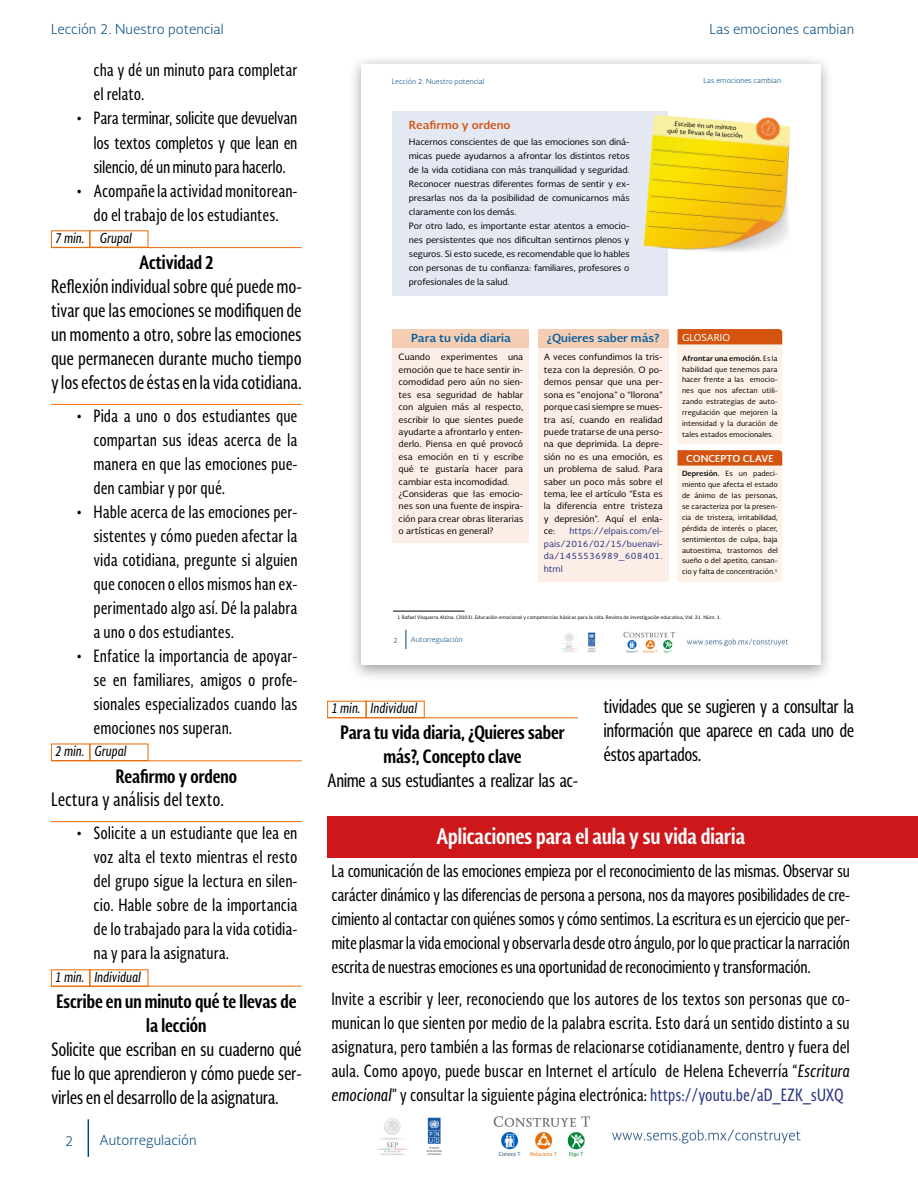
<style>
.page{position:relative;width:918px;height:1188px;background:#fff}
.page>*{position:absolute;margin:0;border:0;box-sizing:border-box;transform-origin:0 0}
.t1{font:700 21px "Soberana Sans Condensed";color:#fff}
.t2{font:18px/24px "Soberana Sans Condensed";letter-spacing:-.02em;color:#000;text-align:justify}
.t3{font:700 18px/24px "Soberana Sans Condensed";color:#000;text-align:center}
.t4{font:18px "Soberana Sans Condensed";color:#000}
.t5{font:16.5px/24px "Soberana Sans Condensed";color:#000;text-align:justify}
.t6{font:300 13.5px "Soberana Sans";color:#004a81}
.t7{font:italic 13.5px "Soberana Sans Condensed";color:#000}
.t8{font:700 10.8px "Soberana Sans";color:#005da1;scale:1.04 1}
.t9{font:700 10.8px "Soberana Sans";color:#d3530f;scale:1.04 1}
.t10{font:700 9.3px "Soberana Sans";color:#fff;scale:1.04 1}
.t11{font:9.3px "Soberana Sans";letter-spacing:-.005em;color:#fff;scale:1.04 1}
.t12{font:8.55px/12.5px "Soberana Sans";letter-spacing:-.01em;color:#000;scale:1.04 1}
.t13{font:8.55px/12.5px "Soberana Sans";letter-spacing:.005em;color:#283583;text-align:justify;scale:1.04 1}
.t14{font:7.05px/10.8px "Soberana Sans";color:#000;text-align:justify;scale:1.04 1}
.t15{font:300 7.05px "Soberana Sans";color:#004a81;scale:1.04 1}
.t16{font:6.15px/7.5px "Soberana Sans";color:#000;text-align:center;scale:1.04 1}
.t17{font:4.65px "Soberana Sans";color:#000;scale:1.04 1}
.s1{font-weight:700}
.s2{font-style:italic}
.s3{color:#283583}
</style>
<div class="page">
<hr style="left:88px;top:1119px;width:1px;height:38px;background:#004a81">
<img style="left:377px;top:1116px;width:424px;height:40px">
<hr style="left:51px;top:247px;width:251px;height:1px;background:#ec6907">
<hr style="left:51px;top:404px;width:251px;height:1px;background:#ec6907">
<hr style="left:51px;top:760px;width:251px;height:1px;background:#ec6907">
<hr style="left:51px;top:821px;width:251px;height:1px;background:#ec6907">
<hr style="left:51px;top:986px;width:251px;height:1px;background:#ec6907">
<div style="left:51px;top:230px;width:39px;height:18px;border:1px solid #ec6907"></div>
<div style="left:89px;top:230px;width:59px;height:18px;border:1px solid #ec6907"></div>
<div style="left:89px;top:744px;width:59px;height:17px;border:1px solid #ec6907"></div>
<div style="left:51px;top:744px;width:39px;height:17px;border:1px solid #ec6907"></div>
<div style="left:327px;top:816px;width:591px;height:42px;background:#cd171a"></div>
<hr style="left:327px;top:717px;width:251px;height:1px;background:#ec6907">
<div style="left:89px;top:969px;width:59px;height:18px;border:1px solid #ec6907"></div>
<div style="left:51px;top:969px;width:39px;height:18px;border:1px solid #ec6907"></div>
<div style="left:366px;top:701px;width:59px;height:17px;border:1px solid #ec6907"></div>
<div style="left:327px;top:701px;width:40px;height:17px;border:1px solid #ec6907"></div>
<div style="left:347px;top:54px;width:487px;height:628px;background:#000;opacity:.4"></div>
<div style="left:361px;top:64px;width:459px;height:600px;background:#fff"></div>
<svg style="left:406px;top:630px;width:1px;height:19px"></svg>
<img style="left:561px;top:631px;width:227px;height:22px">
<div style="left:393px;top:111px;width:275px;height:185px;background:#e3e8f3"></div>
<img style="left:643px;top:114px;width:148px;height:138px">
<div style="left:538px;top:329px;width:130px;height:19px;background:#f4cdb2"></div>
<div style="left:538px;top:348px;width:130px;height:234px;background:#fceee6"></div>
<div style="left:393px;top:329px;width:136px;height:19px;background:#f4cdb2"></div>
<div style="left:393px;top:348px;width:136px;height:195px;background:#fceee6"></div>
<div style="left:678px;top:464px;width:104px;height:118px;background:#fef2e8"></div>
<svg style="left:678px;top:450px;width:104px;height:16px;background:#d45917"></svg>
<hr style="left:393px;top:611px;width:72px;height:1px;background:#000">
<div style="left:678px;top:343px;width:104px;height:100px;background:#fef2e8"></div>
<div style="left:678px;top:329px;width:104px;height:15px;background:#d3530f"></div>
<p class="t6" style="left:51px;top:20px;width:174px">Lección 2. Nuestro potencial</p>
<p class="t6" style="left:709px;top:20px;width:146px">Las emociones cambian</p>
<p class="t5" style="left:94px;top:58px;width:205px">cha y dé un minuto para completar el relato.</p>
<p class="t5" style="left:94px;top:106px;width:205px;text-indent:-17px">• Para terminar, solicite que devuelvan los textos completos y que lean en silencio, dé un minuto para hacerlo.</p>
<p class="t5" style="left:77px;top:178px;width:222px;text-align:center">• Acompañe la actividad monitorean&shy;do el trabajo de los estudiantes.</p>
<p class="t3" style="left:139px;top:250px;width:76px">Actividad 2</p>
<p class="t2" style="left:51px;top:274px;width:252px">Reflexión individual sobre qué puede mo&shy;tivar que las emociones se modifiquen de un momento a otro, sobre las emociones que permanecen durante mucho tiempo y los efectos de éstas en la vida cotidiana.</p>
<p class="t5" style="left:94px;top:403px;width:205px;text-indent:-17px">• Pida a uno o dos estudiantes que compartan sus ideas acerca de la manera en que las emociones pue&shy;den cambiar y por qué.</p>
<p class="t5" style="left:94px;top:499px;width:205px;text-indent:-17px">• Hable acerca de las emociones per&shy;sistentes y cómo pueden afectar la vida cotidiana, pregunte si alguien que conocen o ellos mismos han ex&shy;perimentado algo así. Dé la palabra a uno o dos estudiantes.</p>
<p class="t5" style="left:94px;top:643px;width:205px;text-indent:-17px">• Enfatice la importancia de apoyar&shy;se en familiares, amigos o profe&shy;sionales especializados cuando las emociones nos superan.</p>
<p class="t3" style="left:116px;top:763px;width:123px">Reafirmo y ordeno</p>
<p class="t4" style="left:51px;top:788px;width:175px">Lectura y análisis del texto.</p>
<p class="t5" style="left:94px;top:820px;width:205px;text-indent:-17px">• Solicite a un estudiante que lea en voz alta el texto mientras el resto del grupo sigue la lectura en silen&shy;cio. Hable sobre de la importancia de lo trabajado para la vida cotidia&shy;na y para la asignatura.</p>
<p class="t3" style="left:56px;top:988px;width:242px">Escribe en un minuto qué te llevas de la lección</p>
<p class="t2" style="left:51px;top:1037px;width:252px">Solicite que escriban en su cuaderno qué fue lo que aprendieron y cómo puede ser&shy;virles en el desarrollo de la asignatura.</p>
<p class="t7" style="left:55px;top:229px;width:78px">7 min. Grupal</p>
<p class="t7" style="left:55px;top:742px;width:73px">2 min. Grupal</p>
<p class="t7" style="left:55px;top:968px;width:87px">1 min. Individual</p>
<p class="t6" style="left:65px;top:1132px;width:10px">2</p>
<p class="t6" style="left:99px;top:1131px;width:99px">Autorregulación</p>
<p class="t15" style="left:392px;top:76px;width:91px">Lección 2. Nuestro potencial</p>
<p class="t15" style="left:704px;top:76px;width:76px">Las emociones cambian</p>
<p class="t9" style="left:409px;top:117px;width:99px">Reafirmo y ordeno</p>
<p class="t12" style="left:409px;top:135px;width:214px;line-height:14px">Hacernos conscientes de que las emociones son diná&shy;micas puede ayudarnos a afrontar los distintos retos de la vida cotidiana con más tranquilidad y seguridad.<br>Reconocer nuestras diferentes formas de sentir y ex&shy;presarlas nos da la posibilidad de comunicarnos más claramente con los demás.<br>Por otro lado, es importante estar atentos a emocio&shy;nes persistentes que nos dificultan sentirnos plenos y seguros. Si esto sucede, es recomendable que lo hables con personas de tu confianza: familiares, profesores o profesionales de la salud.</p>
<p class="t16" style="left:668px;top:119px;width:74px;rotate:4deg">Escribe en un minuto<br>qué te llevas de la lección</p>
<p class="t8" style="left:547px;top:331px;width:110px">¿Quieres saber más?</p>
<p class="t12" style="left:544px;top:351px;width:116px;text-align:justify">A veces confundimos la tris&shy;teza con la depresión. O po&shy;demos pensar que una per&shy;sona es “enojona” o “llorona” porque casi siempre se mues&shy;tra así, cuando en realidad puede tratarse de una perso&shy;na que deprimida. La depre&shy;sión no es una emoción, es un problema de salud. Para saber un poco más sobre el tema, lee el artículo “Esta es la diferencia entre tristeza y depresión”. Aquí el enla&shy;ce:</p>
<p class="t11" style="left:682px;top:331px;width:48px">GLOSARIO</p>
<p class="t14" style="left:682px;top:352px;width:93px"><span class="s1">Afrontar una emoción.</span> Es la habilidad que tenemos para hacer frente a las emocio&shy;nes que nos afectan utili&shy;zando estrategias de auto&shy;rregulación que mejoren la intensidad y la duración de tales estados emocionales.</p>
<p class="t8" style="left:411px;top:331px;width:98px">Para tu vida diaria</p>
<p class="t12" style="left:399px;top:351px;width:121px">Cuando experimentes una emoción que te hace sentir in&shy;comodidad pero aún no sien&shy;tes esa seguridad de hablar con alguien más al respecto, escribir lo que sientes puede ayudarte a afrontarlo y enten&shy;derlo. Piensa en qué provocó esa emoción en ti y escribe qué te gustaría hacer para cambiar esta incomodidad. ¿Consideras que las emocio&shy;nes son una fuente de inspira&shy;ción para crear obras literarias o artísticas en general?</p>
<p class="t10" style="left:686px;top:452px;width:85px">CONCEPTO CLAVE</p>
<p class="t14" style="left:682px;top:468px;width:94px"><span class="s1">Depresión.</span> Es un padeci&shy;miento que afecta el estado de ánimo de las personas, se caracteriza por la presen&shy;cia de tristeza, irritabilidad, pérdida de interés o placer, sentimientos de culpa, baja autoestima, trastornos del sueño o del apetito, cansan&shy;cio y falta de concentración.<sup>1</sup></p>
<p class="t17" style="left:397px;top:614px;width:313px">1 Rafael Visquerra Alzina. (2003). Educación emocional y competencias básicas para la vida. Revista de investigación educativa, Vol. 21. Núm. 1.</p>
<p class="t13" style="left:544px;top:525px;width:116px;text-indent:26px">https://elpais.com/el&shy;pais/2016/02/15/buenavi&shy;da/1455536989_608401. html</p>
<p class="t15" style="left:393px;top:636px;width:6px">2</p>
<p class="t15" style="left:411px;top:635px;width:52px">Autorregulación</p>
<p class="t7" style="left:332px;top:699px;width:87px">1 min. Individual</p>
<p class="t3" style="left:340px;top:720px;width:226px">Para tu vida diaria, ¿Quieres saber más?, Concepto clave</p>
<p class="t2" style="left:327px;top:768px;width:252px">Anime a sus estudiantes a realizar las ac-</p>
<p class="t2" style="left:603px;top:694px;width:252px">tividades que se sugieren y a consultar la información que aparece en cada uno de éstos apartados.</p>
<p class="t1" style="left:436px;top:822px;width:310px">Aplicaciones para el aula y su vida diaria</p>
<p class="t5" style="left:332px;top:858px;width:520px">La comunicación de las emociones empieza por el reconocimiento de las mismas. Observar su carácter dinámico y las diferencias de persona a persona, nos da mayores posibilidades de cre&shy;cimiento al contactar con quiénes somos y cómo sentimos. La escritura es un ejercicio que per&shy;mite plasmar la vida emocional y observarla desde otro ángulo, por lo que practicar la narración escrita de nuestras emociones es una oportunidad de reconocimiento y transformación.</p>
<p class="t5" style="left:332px;top:986px;width:520px">Invite a escribir y leer, reconociendo que los autores de los textos son personas que co&shy;munican lo que sienten por medio de la palabra escrita. Esto dará un sentido distinto a su asignatura, pero también a las formas de relacionarse cotidianamente, dentro y fuera del aula. Como apoyo, puede buscar en Internet el artículo de Helena Echeverría “<span class="s2">Escritura emocional</span>” y consultar la siguiente página electrónica: <span class="s3">https://youtu.be/aD_EZK_sUXQ</span></p>
</div>
